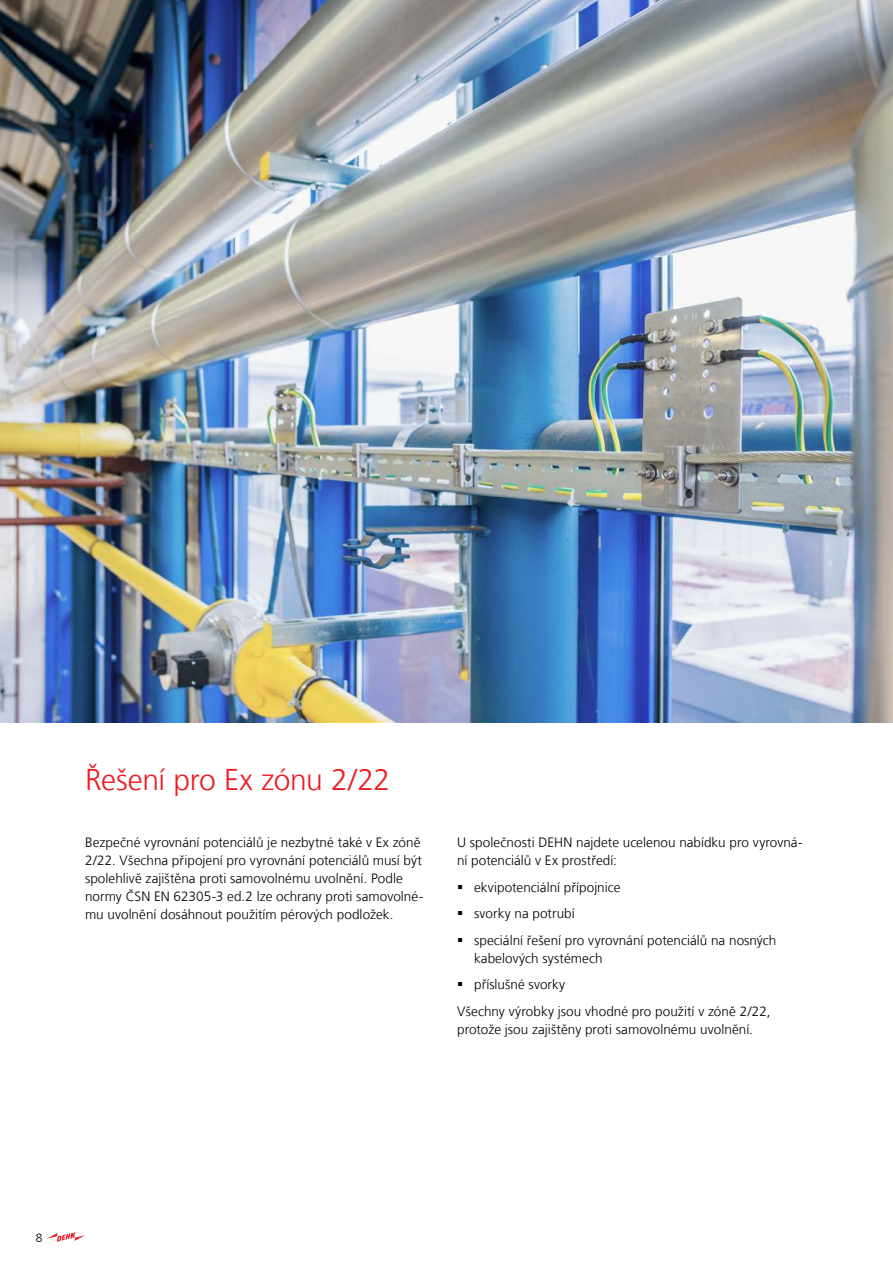
<style>
.page{position:relative;width:893px;height:1263px;background:#fff}
.page>*{position:absolute;margin:0;border:0;box-sizing:border-box;transform-origin:0 0}
.t1{font:300 30px "Frutiger LT Com";letter-spacing:-.015em;color:#ed1d24}
.t2{font:300 13.5px/18px "Frutiger LT Com";letter-spacing:.005em;color:#000}
.t3{font:300 12px "Frutiger LT Com";color:#000}
</style>
<div class="page">
<img style="left:0;top:0;width:893px;height:723px">
<svg style="left:47px;top:1232px;width:38px;height:10px"></svg>
<h1 class="t1" style="left:85px;top:762px;width:307px">Řešení pro Ex zónu 2/22</h1>
<p class="t2" style="left:85px;top:834px;width:340px">Bezpečné vyrovnání potenciálů je nezbytné také v Ex zóně 2/22. Všechna připojení pro vyrovnání potenciálů musí být spolehlivě zajištěna proti samovolnému uvolnění. Podle normy ČSN EN 62305-3 ed.2 lze ochrany proti samovolné&shy;mu uvolnění dosáhnout použitím pérových podložek.</p>
<p class="t2" style="left:457px;top:834px;width:347px">U společnosti DEHN najdete ucelenou nabídku pro vyrovná&shy;ní potenciálů v Ex prostředí:</p>
<p class="t2" style="left:474px;top:874px;width:304px;line-height:26.5px">ekvipotenciální přípojnice<br>svorky na potrubí<br>speciální řešení pro vyrovnání potenciálů na nosných</p>
<p class="t2" style="left:474px;top:949px;width:130px">kabelových systémech</p>
<p class="t2" style="left:474px;top:976px;width:93px">příslušné svorky</p>
<p class="t2" style="left:457px;top:1002px;width:315px">Všechny výrobky jsou vhodné pro použití v zóně 2/22,</p>
<p class="t2" style="left:457px;top:1020px;width:297px">protože jsou zajištěny proti samovolnému uvolnění.</p>
<p class="t3" style="left:36px;top:1230px;width:8px">8</p>
</div>
